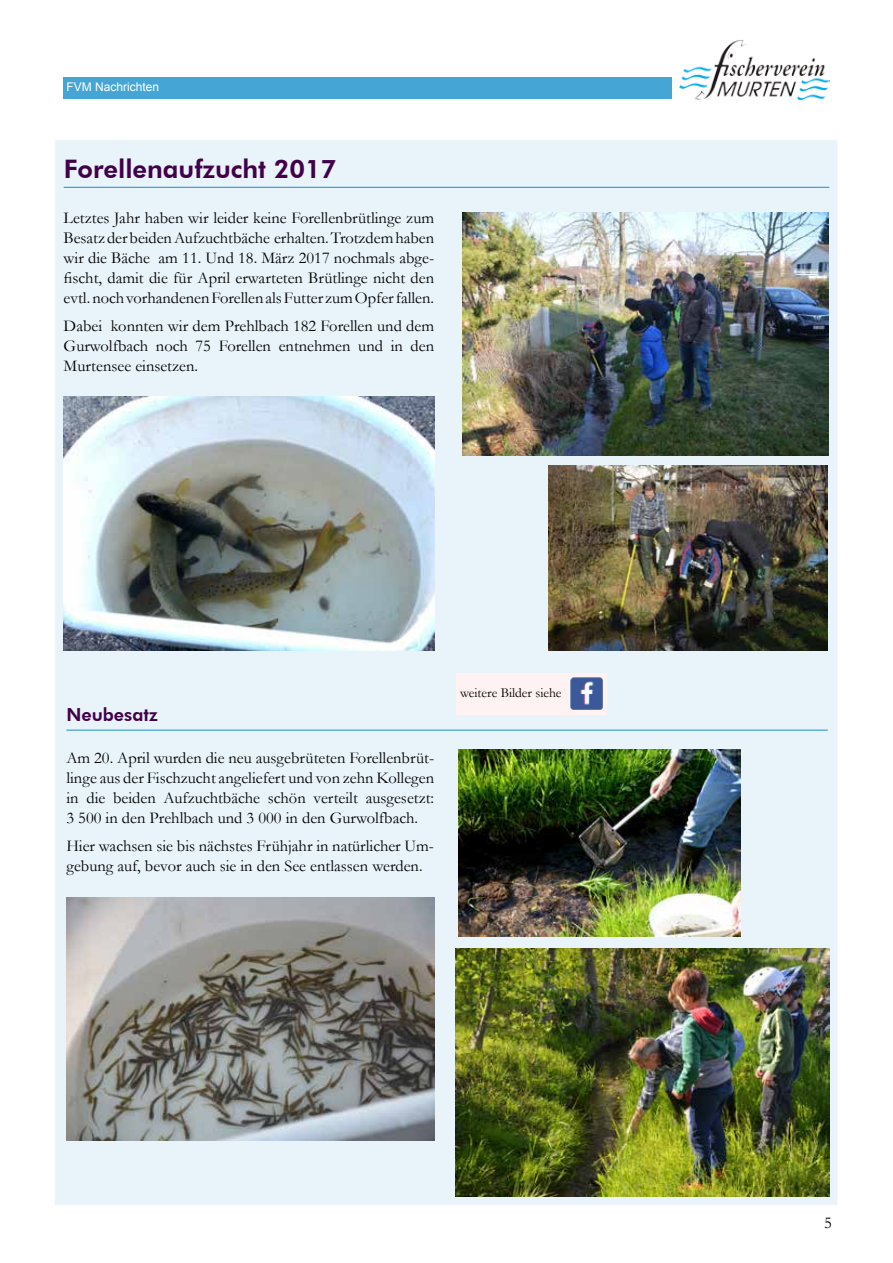
<style>
.page{position:relative;width:893px;height:1263px;background:#fff}
.page>*{position:absolute;margin:0;border:0;box-sizing:border-box;transform-origin:0 0}
.t1{font:800 25.5px "Futura BT";color:#42004b}
.t2{font:800 18px "Futura BT";color:#42004b}
.t3{font:16.5px/19.8px "Garamond";color:#000;text-align:justify}
.t4{font:13.5px "Garamond";color:#000}
.t5{font:12px "Arial";color:#fff}
</style>
<div class="page">
<div style="left:55px;top:140px;width:783px;height:1065px;background:#e8f4fa;border:1px solid #f3f9fc"></div>
<hr style="left:64px;top:187px;width:765px;height:1px;background:#168fcb">
<img style="left:64px;top:396px;width:370px;height:254px">
<img style="left:66px;top:897px;width:368px;height:244px">
<img style="left:455px;top:948px;width:374px;height:248px">
<img style="left:458px;top:750px;width:282px;height:187px">
<img style="left:549px;top:465px;width:279px;height:185px">
<img style="left:462px;top:213px;width:367px;height:242px">
<hr style="left:66px;top:730px;width:762px;height:1px;background:#168fcb">
<div style="left:456px;top:674px;width:151px;height:41px;background:#fff2f2"></div>
<img style="left:570px;top:677px;width:33px;height:33px">
<div style="left:63px;top:78px;width:609px;height:21px;background:#45a5d5"></div>
<img style="left:680px;top:40px;width:149px;height:61px">
<p class="t5" style="left:66px;top:79px;width:94px">FVM Nachrichten</p>
<h1 class="t1" style="left:64px;top:154px;width:274px">Forellenaufzucht 2017</h1>
<p class="t3" style="left:64px;top:208px;width:372px">Letztes Jahr haben wir leider keine Forellenbrütlinge zum Besatz der beiden Aufzuchtbäche erhalten. Trotzdem haben wir die Bäche am 11. Und 18. März 2017 nochmals abge&shy;fischt, damit die für April erwarteten Brütlinge nicht den evtl. noch vorhandenen Forellen als Futter zum Opfer fallen.</p>
<p class="t3" style="left:64px;top:315px;width:372px">Dabei konnten wir dem Prehlbach 182 Forellen und dem Gurwolfbach noch 75 Forellen entnehmen und in den Murtensee einsetzen.</p>
<p class="t2" style="left:66px;top:704px;width:93px">Neubesatz</p>
<p class="t3" style="left:66px;top:748px;width:369px">Am 20. April wurden die neu ausgebrüteten Forellenbrüt&shy;linge aus der Fischzucht angeliefert und von zehn Kollegen in die beiden Aufzuchtbäche schön verteilt ausgesetzt:<br>3 500 in den Prehlbach und 3 000 in den Gurwolfbach.</p>
<p class="t3" style="left:66px;top:836px;width:369px">Hier wachsen sie bis nächstes Frühjahr in natürlicher Um&shy;gebung auf, bevor auch sie in den See entlassen werden.</p>
<p class="t4" style="left:460px;top:684px;width:103px">weitere Bilder siehe</p>
<p class="t3" style="left:824px;top:1213px;width:9px">5</p>
</div>
